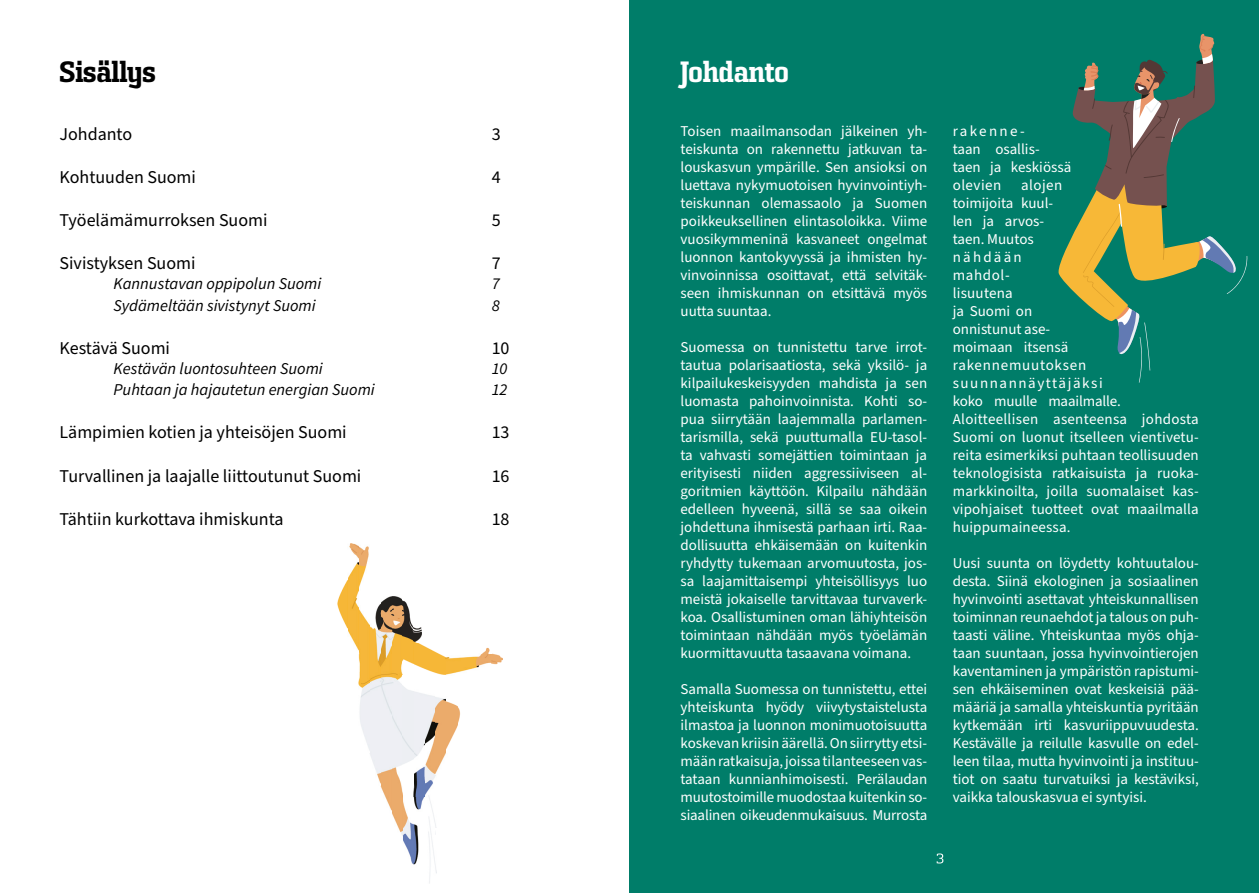
<style>
.page{position:relative;width:1259px;height:893px;background:#fff}
.page>*{position:absolute;margin:0;border:0;box-sizing:border-box;transform-origin:0 0}
.Pääotsikko{font:900 28.5px "Sommet Slab";color:#000}
.Pääotsikko_valkoinen{font:900 28.5px "Sommet Slab";letter-spacing:-.01em;color:#fff}
.Sisällysluettelo{font:18px "Source Sans Pro";color:#000}
.Sisällysluettelo-2{font:italic 16.5px "Source Sans Pro";color:#000}
.Peruskpl__leipis__valkoinen{font:15px/18px "Source Sans Pro";color:#fff;text-align:justify}
</style>
<div class="page">
<div style="left:629px;top:0;width:630px;height:893px;background:#007d69"></div>
<svg style="left:1058px;top:34px;width:189px;height:349px"></svg>
<img style="left:425px;top:694px;width:11px;height:189px">
<img style="left:403px;top:796px;width:22px;height:69px">
<img style="left:392px;top:596px;width:11px;height:240px">
<img style="left:380px;top:596px;width:12px;height:215px">
<img style="left:414px;top:691px;width:11px;height:105px">
<img style="left:369px;top:598px;width:12px;height:187px">
<img style="left:402px;top:675px;width:12px;height:110px">
<img style="left:436px;top:697px;width:11px;height:76px">
<img style="left:358px;top:545px;width:11px;height:203px">
<img style="left:447px;top:701px;width:11px;height:47px">
<img style="left:458px;top:707px;width:3px;height:16px">
<img style="left:414px;top:643px;width:33px;height:32px">
<img style="left:447px;top:656px;width:34px;height:19px">
<img style="left:402px;top:598px;width:12px;height:67px">
<img style="left:347px;top:544px;width:11px;height:106px">
<svg style="left:480px;top:647px;width:22px;height:18px"></svg>
<img style="left:414px;top:627px;width:8px;height:16px">
<img style="left:337px;top:581px;width:10px;height:47px">
<svg style="left:936px;top:853px;width:7px;height:10px"></svg>
<p class="Pääotsikko" style="left:60px;top:53px;width:98px">Sisällys</p>
<p class="Sisällysluettelo" style="left:60px;top:122px;width:74px">Johdanto</p>
<p class="Sisällysluettelo" style="left:492px;top:122px;width:10px">3</p>
<p class="Sisällysluettelo" style="left:60px;top:165px;width:138px">Kohtuuden Suomi</p>
<p class="Sisällysluettelo" style="left:492px;top:165px;width:10px">4</p>
<p class="Sisällysluettelo" style="left:60px;top:208px;width:209px">Työelämämurroksen Suomi</p>
<p class="Sisällysluettelo" style="left:492px;top:208px;width:10px">5</p>
<p class="Sisällysluettelo" style="left:60px;top:251px;width:137px">Sivistyksen Suomi</p>
<p class="Sisällysluettelo" style="left:492px;top:251px;width:10px">7</p>
<p class="Sisällysluettelo-2" style="left:114px;top:273px;width:209px">Kannustavan oppipolun Suomi</p>
<p class="Sisällysluettelo-2" style="left:492px;top:273px;width:9px">7</p>
<p class="Sisällysluettelo-2" style="left:114px;top:295px;width:204px">Sydämeltään sivistynyt Suomi</p>
<p class="Sisällysluettelo-2" style="left:492px;top:295px;width:9px">8</p>
<p class="Sisällysluettelo" style="left:60px;top:336px;width:112px">Kestävä Suomi</p>
<p class="Sisällysluettelo" style="left:492px;top:336px;width:19px">10</p>
<p class="Sisällysluettelo-2" style="left:114px;top:358px;width:211px">Kestävän luontosuhteen Suomi</p>
<p class="Sisällysluettelo-2" style="left:492px;top:358px;width:17px">10</p>
<p class="Sisällysluettelo-2" style="left:114px;top:379px;width:263px">Puhtaan ja hajautetun energian Suomi</p>
<p class="Sisällysluettelo-2" style="left:492px;top:379px;width:17px">12</p>
<p class="Sisällysluettelo" style="left:60px;top:420px;width:289px">Lämpimien kotien ja yhteisöjen Suomi</p>
<p class="Sisällysluettelo" style="left:492px;top:420px;width:19px">13</p>
<p class="Sisällysluettelo" style="left:60px;top:464px;width:303px">Turvallinen ja laajalle liittoutunut Suomi</p>
<p class="Sisällysluettelo" style="left:492px;top:464px;width:19px">16</p>
<p class="Sisällysluettelo" style="left:60px;top:507px;width:225px">Tähtiin kurkottava ihmiskunta</p>
<p class="Sisällysluettelo" style="left:492px;top:507px;width:19px">18</p>
<p class="Pääotsikko_valkoinen" style="left:680px;top:53px;width:110px">Johdanto</p>
<p class="Peruskpl__leipis__valkoinen" style="left:680px;top:122px;width:248px">Toisen maailmansodan jälkeinen yh&shy;teiskunta on rakennettu jatkuvan ta&shy;louskasvun ympärille. Sen ansioksi on luettava nykymuotoisen hyvinvointiyh&shy;teiskunnan olemassaolo ja Suomen poikkeuksellinen elintasoloikka. Viime vuosikymmeninä kasvaneet ongelmat luonnon kantokyvyssä ja ihmisten hy&shy;vinvoinnissa osoittavat, että selvitäk&shy;seen ihmiskunnan on etsittävä myös uutta suuntaa.</p>
<p class="Peruskpl__leipis__valkoinen" style="left:680px;top:338px;width:248px">Suomessa on tunnistettu tarve irrot&shy;tautua polarisaatiosta, sekä yksilö- ja kilpailukeskeisyyden mahdista ja sen luomasta pahoinvoinnista. Kohti so&shy;pua siirrytään laajemmalla parlamen&shy;tarismilla, sekä puuttumalla EU-tasol&shy;ta vahvasti somejättien toimintaan ja erityisesti niiden aggressiiviseen al&shy;goritmien käyttöön. Kilpailu nähdään edelleen hyveenä, sillä se saa oikein johdettuna ihmisestä parhaan irti. Raa&shy;dollisuutta ehkäisemään on kuitenkin ryhdytty tukemaan arvomuutosta, jos&shy;sa laajamittaisempi yhteisöllisyys luo meistä jokaiselle tarvittavaa turvaverk&shy;koa. Osallistuminen oman lähiyhteisön toimintaan nähdään myös työelämän kuormittavuutta tasaavana voimana.</p>
<p class="Peruskpl__leipis__valkoinen" style="left:680px;top:680px;width:248px">Samalla Suomessa on tunnistettu, ettei yhteiskunta hyödy viivytystaistelusta ilmastoa ja luonnon monimuotoisuutta koskevan kriisin äärellä. On siirrytty etsi&shy;mään ratkaisuja, joissa tilanteeseen vas&shy;tataan kunnianhimoisesti. Perälaudan muutostoimille muodostaa kuitenkin so&shy;siaalinen oikeudenmukaisuus. Murrosta</p>
<p class="Peruskpl__leipis__valkoinen" style="left:952px;top:122px;width:120px;text-align:left">rakenne-<br>taan osallis&shy;taen ja keskiössä olevien</p>
<p class="Peruskpl__leipis__valkoinen" style="left:952px;top:176px;width:248px;text-align:left;text-indent:68px">alojen<br>toimijoita kuul-<br>len ja arvos-<br>taen. Muutos<br>nähdään<br>mahdol-<br>lisuutena<br>ja Suomi on<br>onnistunut ase-<br>moimaan itsensä rakennemuutoksen suunnannäyttäjäksi<br>koko muulle maailmalle.<br>Aloitteellisen asenteensa johdosta<br>Suomi on luonut itselleen vientivetu&shy;reita esimerkiksi puhtaan teollisuuden teknologisista ratkaisuista ja ruoka&shy;markkinoilta, joilla suomalaiset kas&shy;vipohjaiset tuotteet ovat maailmalla huippumaineessa.</p>
<p class="Peruskpl__leipis__valkoinen" style="left:952px;top:554px;width:248px">Uusi suunta on löydetty kohtuutalou&shy;desta. Siinä ekologinen ja sosiaalinen hyvinvointi asettavat yhteiskunnallisen toiminnan reunaehdot ja talous on puh&shy;taasti väline. Yhteiskuntaa myös ohja&shy;taan suuntaan, jossa hyvinvointierojen kaventaminen ja ympäristön rapistumi&shy;sen ehkäiseminen ovat keskeisiä pää&shy;määriä ja samalla yhteiskuntia pyritään kytkemään irti kasvuriippuvuudesta.<br>Kestävälle ja reilulle kasvulle on edel&shy;leen tilaa, mutta hyvinvointi ja instituu&shy;tiot on saatu turvatuiksi ja kestäviksi, vaikka talouskasvua ei syntyisi.</p>
</div>
